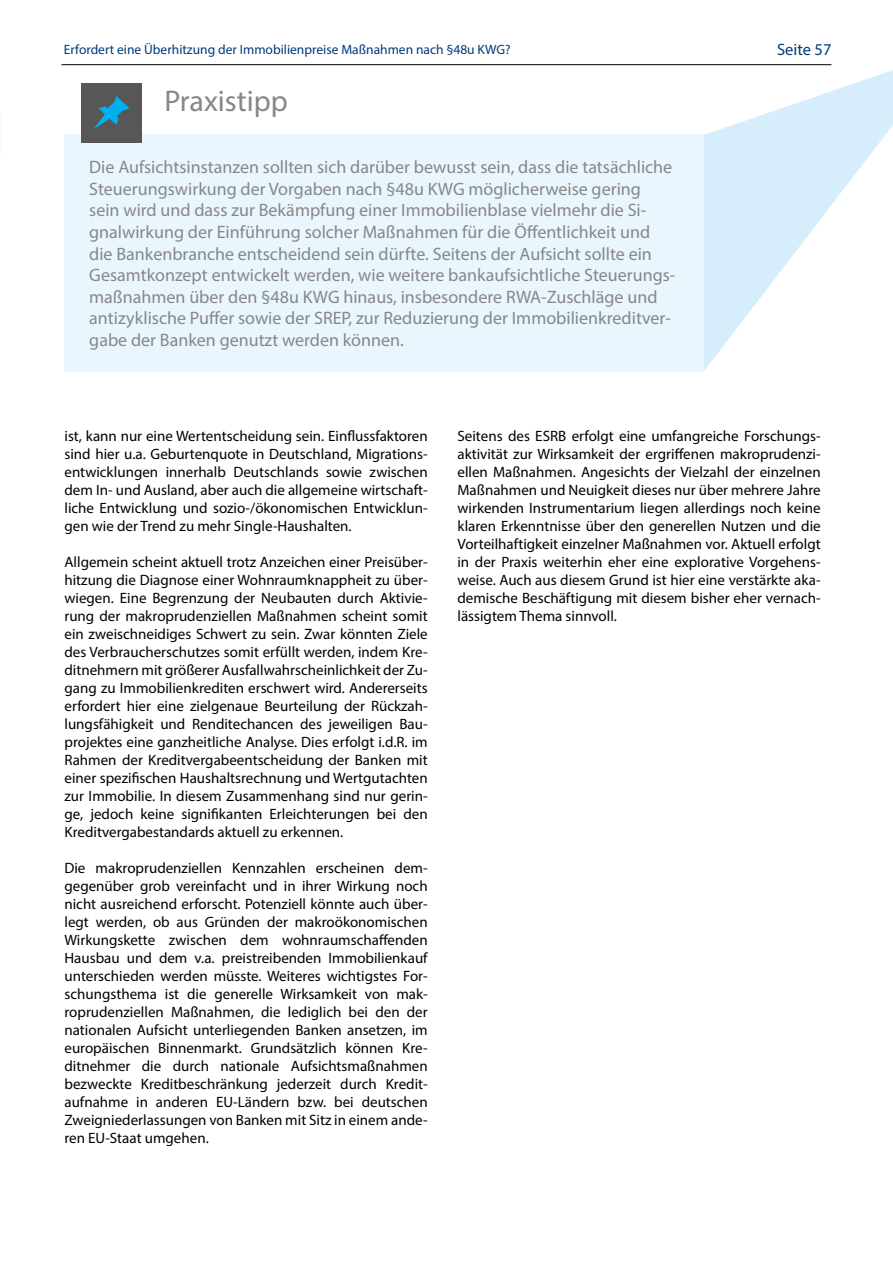
<style>
.page{position:relative;width:893px;height:1263px;background:#fff}
.page>*{position:absolute;margin:0;border:0;box-sizing:border-box;transform-origin:0 0}
.Zitattext_komplett{font:30px "Myriad Pro";color:#878787}
.Zitattext_komplett-2{font:18px/21.6px "Myriad Pro";color:#878787}
.t1{font:16.5px "Myriad Pro";color:#003a79}
.Body_ohne_Einzug{font:15px/18px "Myriad Pro";color:#000;text-align:justify}
.t2{font:13.5px "Myriad Pro";color:#003a79}
</style>
<div class="page">
<hr style="left:61px;top:64px;width:770px;height:1px;background:#000">
<div style="left:64px;top:134px;width:640px;height:237px;background:#eaf6fe"></div>
<svg style="left:704px;top:70px;width:189px;height:301px"></svg>
<div style="left:81px;top:83px;width:61px;height:59px;background:#575756"></div>
<svg style="left:94px;top:96px;width:36px;height:33px"></svg>
<p class="t2" style="left:64px;top:41px;width:448px">Erfordert eine Überhitzung der Immobilienpreise Maßnahmen nach §48u KWG?</p>
<p class="Zitattext_komplett" style="left:164px;top:82px;width:125px">Praxistipp</p>
<p class="Zitattext_komplett-2" style="left:89px;top:156px;width:588px">Die Aufsichtsinstanzen sollten sich darüber bewusst sein, dass die tatsächliche Steuerungswirkung der Vorgaben nach §48u KWG möglicherweise gering sein wird und dass zur Bekämpfung einer Immobilienblase vielmehr die Si&shy;gnalwirkung der Einführung solcher Maßnahmen für die Öffentlichkeit und die Bankenbranche entscheidend sein dürfte. Seitens der Aufsicht sollte ein Gesamtkonzept entwickelt werden, wie weitere bankaufsichtliche Steuerungs&shy;maßnahmen über den §48u KWG hinaus, insbesondere RWA-Zuschläge und antizyklische Puffer sowie der SREP, zur Reduzierung der Immobilienkreditver&shy;gabe der Banken genutzt werden können.</p>
<p class="t1" style="left:777px;top:39px;width:56px">Seite 57</p>
<p class="Body_ohne_Einzug" style="left:64px;top:427px;width:365px">ist, kann nur eine Wertentscheidung sein. Einflussfaktoren sind hier u.a. Geburtenquote in Deutschland, Migrations&shy;entwicklungen innerhalb Deutschlands sowie zwischen dem In- und Ausland, aber auch die allgemeine wirtschaft&shy;liche Entwicklung und sozio-/ökonomischen Entwicklun&shy;gen wie der Trend zu mehr Single-Haushalten.</p>
<p class="Body_ohne_Einzug" style="left:64px;top:553px;width:365px">Allgemein scheint aktuell trotz Anzeichen einer Preisüber&shy;hitzung die Diagnose einer Wohnraumknappheit zu über&shy;wiegen. Eine Begrenzung der Neubauten durch Aktivie&shy;rung der makroprudenziellen Maßnahmen scheint somit ein zweischneidiges Schwert zu sein. Zwar könnten Ziele des Verbraucherschutzes somit erfüllt werden, indem Kre&shy;ditnehmern mit größerer Ausfallwahrscheinlichkeit der Zu&shy;gang zu Immobilienkrediten erschwert wird. Andererseits erfordert hier eine zielgenaue Beurteilung der Rückzah&shy;lungsfähigkeit und Renditechancen des jeweiligen Bau&shy;projektes eine ganzheitliche Analyse. Dies erfolgt i.d.R. im Rahmen der Kreditvergabeentscheidung der Banken mit einer spezifischen Haushaltsrechnung und Wertgutachten zur Immobilie. In diesem Zusammenhang sind nur gerin&shy;ge, jedoch keine signifikanten Erleichterungen bei den Kreditvergabestandards aktuell zu erkennen.</p>
<p class="Body_ohne_Einzug" style="left:64px;top:859px;width:365px">Die makroprudenziellen Kennzahlen erscheinen dem&shy;gegenüber grob vereinfacht und in ihrer Wirkung noch nicht ausreichend erforscht. Potenziell könnte auch über&shy;legt werden, ob aus Gründen der makroökonomischen Wirkungskette zwischen dem wohnraumschaffenden Hausbau und dem v.a. preistreibenden Immobilienkauf unterschieden werden müsste. Weiteres wichtigstes For&shy;schungsthema ist die generelle Wirksamkeit von mak&shy;roprudenziellen Maßnahmen, die lediglich bei den der nationalen Aufsicht unterliegenden Banken ansetzen, im europäischen Binnenmarkt. Grundsätzlich können Kre&shy;ditnehmer die durch nationale Aufsichtsmaßnahmen bezweckte Kreditbeschränkung jederzeit durch Kredit&shy;aufnahme in anderen EU-Ländern bzw. bei deutschen Zweigniederlassungen von Banken mit Sitz in einem ande&shy;ren EU-Staat umgehen.</p>
<p class="Body_ohne_Einzug" style="left:457px;top:427px;width:365px">Seitens des ESRB erfolgt eine umfangreiche Forschungs&shy;aktivität zur Wirksamkeit der ergriffenen makroprudenzi&shy;ellen Maßnahmen. Angesichts der Vielzahl der einzelnen Maßnahmen und Neuigkeit dieses nur über mehrere Jahre wirkenden Instrumentarium liegen allerdings noch keine klaren Erkenntnisse über den generellen Nutzen und die Vorteilhaftigkeit einzelner Maßnahmen vor. Aktuell erfolgt in der Praxis weiterhin eher eine explorative Vorgehens&shy;weise. Auch aus diesem Grund ist hier eine verstärkte aka&shy;demische Beschäftigung mit diesem bisher eher vernach&shy;lässigtem Thema sinnvoll.</p>
</div>
